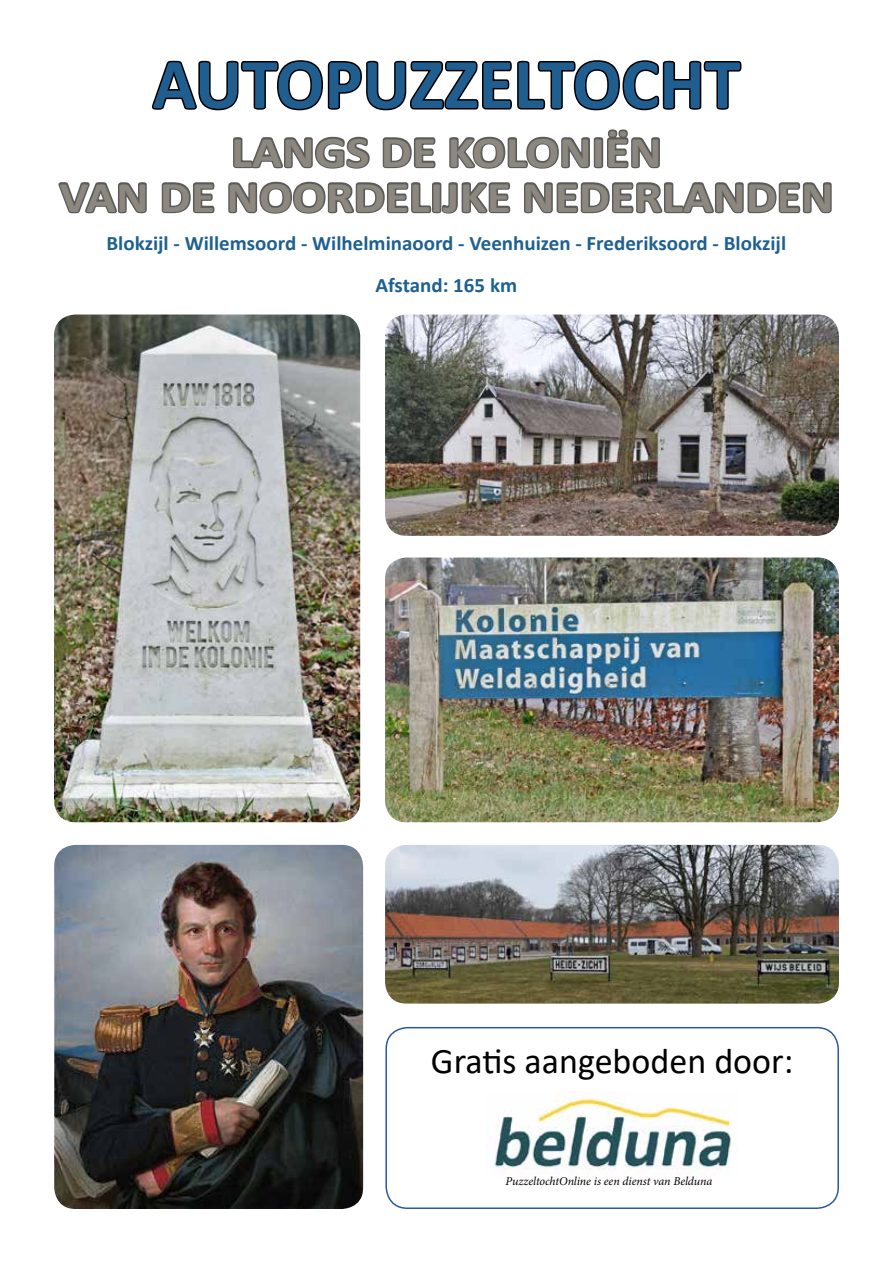
<style>
.page{position:relative;width:893px;height:1263px;background:#fff}
.page>*{position:absolute;margin:0;border:0;box-sizing:border-box;transform-origin:0 0}
.t1{font:700 72px "Calibri";color:#205e8f}
.t2{font:700 44.1px/45px "Calibri";color:#8c887f;text-align:center;scale:1.12 1}
.t3{font:36px "Calibri";color:#000}
.t4{font:700 20.55px/42px "Calibri";color:#1e6090;text-align:center}
.t5{font:italic 12px "Minion Pro";letter-spacing:-.005em;color:#000}
</style>
<div class="page">
<img style="left:385px;top:557px;width:454px;height:265px">
<img style="left:54px;top:314px;width:306px;height:508px">
<img style="left:385px;top:314px;width:454px;height:222px">
<svg style="left:151px;top:60px;width:591px;height:51px"></svg>
<svg style="left:58px;top:182px;width:89px;height:32px"></svg>
<svg style="left:161px;top:182px;width:54px;height:32px"></svg>
<svg style="left:228px;top:129px;width:604px;height:85px"></svg>
<img style="left:54px;top:845px;width:309px;height:364px">
<div style="left:385px;top:1027px;width:454px;height:182px;border:2px solid #275b9b;border-radius:21px"></div>
<img style="left:486px;top:1098px;width:245px;height:78px">
<img style="left:385px;top:845px;width:454px;height:158px">
<h1 class="t1" style="left:153px;top:33px;width:589px">AUTOPUZZELTOCHT</h1>
<h2 class="t2" style="left:59px;top:129px;width:693px">LANGS DE KOLONIËN<br>VAN DE NOORDELIJKE NEDERLANDEN</h2>
<p class="t4" style="left:106px;top:222px;width:681px">Blokzijl - Willemsoord - Wilhelminaoord - Veenhuizen - Frederiksoord - Blokzijl<br>Afstand: 165 km</p>
<h3 class="t3" style="left:431px;top:1035px;width:364px">Gratis aangeboden door:</h3>
<p class="t5" style="left:505px;top:1172px;width:208px">PuzzeltochtOnline is een dienst van Belduna</p>
</div>
